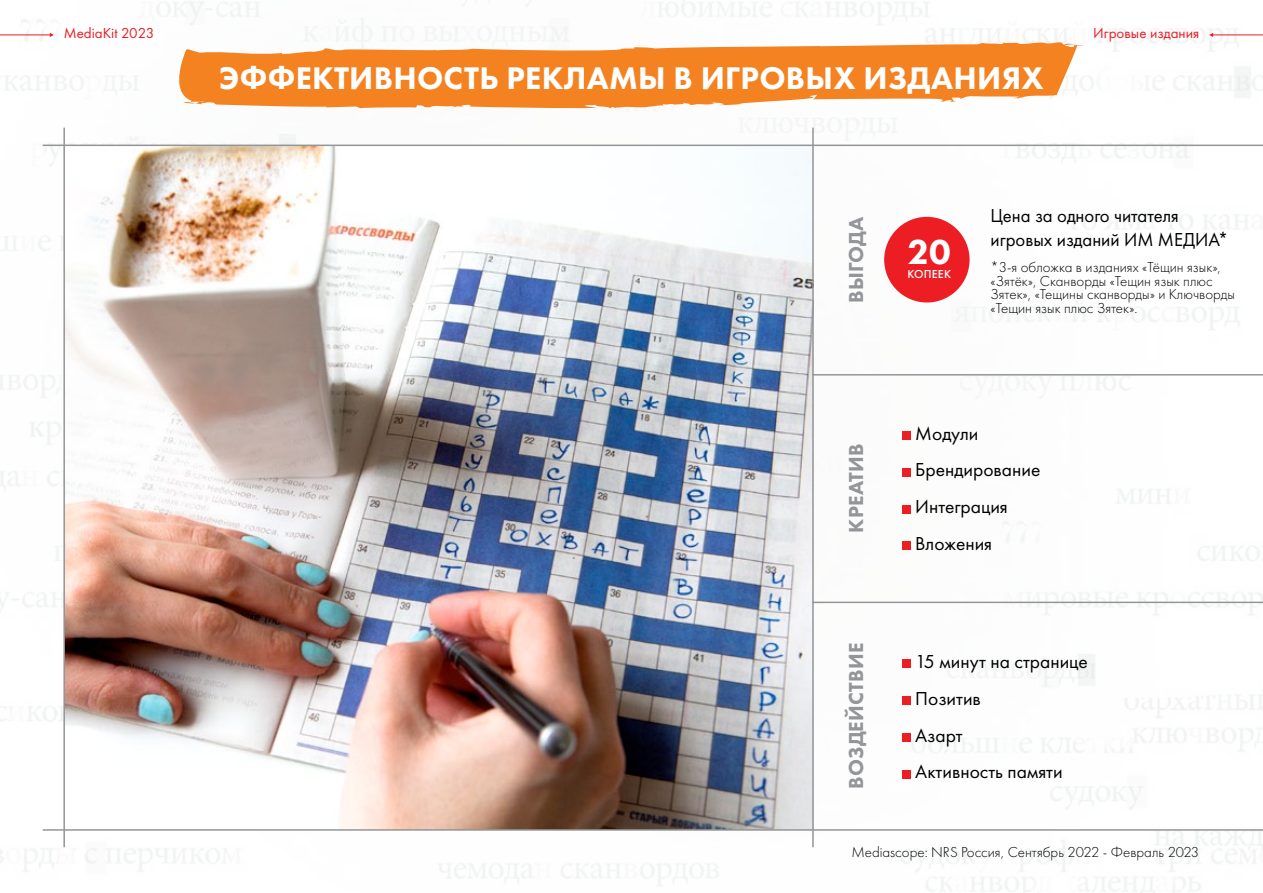
<style>
.page{position:relative;width:1263px;height:893px;background:#fff}
.page>*{position:absolute;margin:0;border:0;box-sizing:border-box;transform-origin:0 0}
.t1{font:800 36px "Futura PT";color:#fff}
.t2{font:800 32.4px "Futura PT";letter-spacing:.01em;color:#fff}
.t3{font:800 21px "Futura PT";letter-spacing:.01em;color:#939598}
.t4{font:19.5px/36.8px "Futura PT";color:#000}
.t5{font:19.5px/24px "Futura PT";color:#000;scale:.96 1}
.t6{font:300 15px/13.5px "Futura PT";color:#000}
.t7{font:15px "Futura PT";color:#ed1d24}
.t8{font:500 12px "Futura PT";letter-spacing:.01em;color:#fff}
</style>
<div class="page">
<img style="left:0;top:0;width:1263px;height:893px">
<hr style="left:0;top:35px;width:51px;height:1px;background:#ed1d24">
<hr style="left:1211px;top:35px;width:52px;height:1px;background:#ed1d24">
<svg style="left:50px;top:33px;width:4px;height:4px"></svg>
<svg style="left:1209px;top:33px;width:4px;height:4px"></svg>
<svg style="left:167px;top:41px;width:917px;height:68px;fill:#f58220"></svg>
<img style="left:65px;top:146px;width:747px;height:683px">
<hr style="left:43px;top:145px;width:1220px;height:1px;background:#939598">
<hr style="left:812px;top:374px;width:451px;height:2px;background:#939598">
<hr style="left:812px;top:602px;width:451px;height:1px;background:#939598">
<hr style="left:43px;top:829px;width:1220px;height:2px;background:#939598">
<hr style="left:63px;top:128px;width:2px;height:719px;background:#939598">
<hr style="left:812px;top:128px;width:2px;height:719px;background:#939598">
<div style="left:884px;top:217px;width:85px;height:85px;background:#ed1d24;border-radius:50%"></div>
<div style="left:902px;top:431px;width:9px;height:9px;background:#ed1d24"></div>
<div style="left:902px;top:468px;width:9px;height:8px;background:#ed1d24"></div>
<div style="left:902px;top:505px;width:9px;height:8px;background:#ed1d24"></div>
<div style="left:902px;top:541px;width:9px;height:9px;background:#ed1d24"></div>
<div style="left:902px;top:660px;width:9px;height:8px;background:#ed1d24"></div>
<div style="left:902px;top:696px;width:9px;height:9px;background:#ed1d24"></div>
<div style="left:902px;top:733px;width:9px;height:9px;background:#ed1d24"></div>
<div style="left:902px;top:770px;width:9px;height:8px;background:#ed1d24"></div>
<p class="t7" style="left:64px;top:24px;width:92px">MediaKit 2023</p>
<p class="t7" style="left:1093px;top:24px;width:107px">Игровые издания</p>
<h2 class="t2" style="left:219px;top:57px;width:826px">ЭФФЕКТИВНОСТЬ РЕКЛАМЫ В ИГРОВЫХ ИЗДАНИЯХ</h2>
<h3 class="t3" style="left:843px;top:303px;width:88px;rotate:-90deg">ВЫГОДА</h3>
<h1 class="t1" style="left:908px;top:230px;width:45px">20</h1>
<p class="t8" style="left:907px;top:267px;width:45px">КОПЕЕК</p>
<h3 class="t5" style="left:990px;top:203px;width:249px">Цена за одного читателя игровых изданий ИМ МЕДИА*</h3>
<p class="t6" style="left:990px;top:260px;width:246px">*3-я обложка в изданиях «Тёщин язык», «Зятёк», Сканворды «Тещин язык плюс Зятек», «Тещины сканворды» и Ключворды «Тещин язык плюс Зятек».</p>
<h3 class="t3" style="left:843px;top:533px;width:90px;rotate:-90deg">КРЕАТИВ</h3>
<h3 class="t3" style="left:843px;top:789px;width:148px;rotate:-90deg">ВОЗДЕЙСТВИЕ</h3>
<h3 class="t4" style="left:915px;top:415px;width:127px">Модули<br>Брендирование<br>Интеграция<br>Вложения</h3>
<h3 class="t4" style="left:915px;top:643px;width:174px">15 минут на странице<br>Позитив<br>Азарт<br>Активность памяти</h3>
<p class="t6" style="left:851px;top:846px;width:349px">Mediascope: NRS Россия, Сентябрь 2022 - Февраль 2023</p>
</div>
